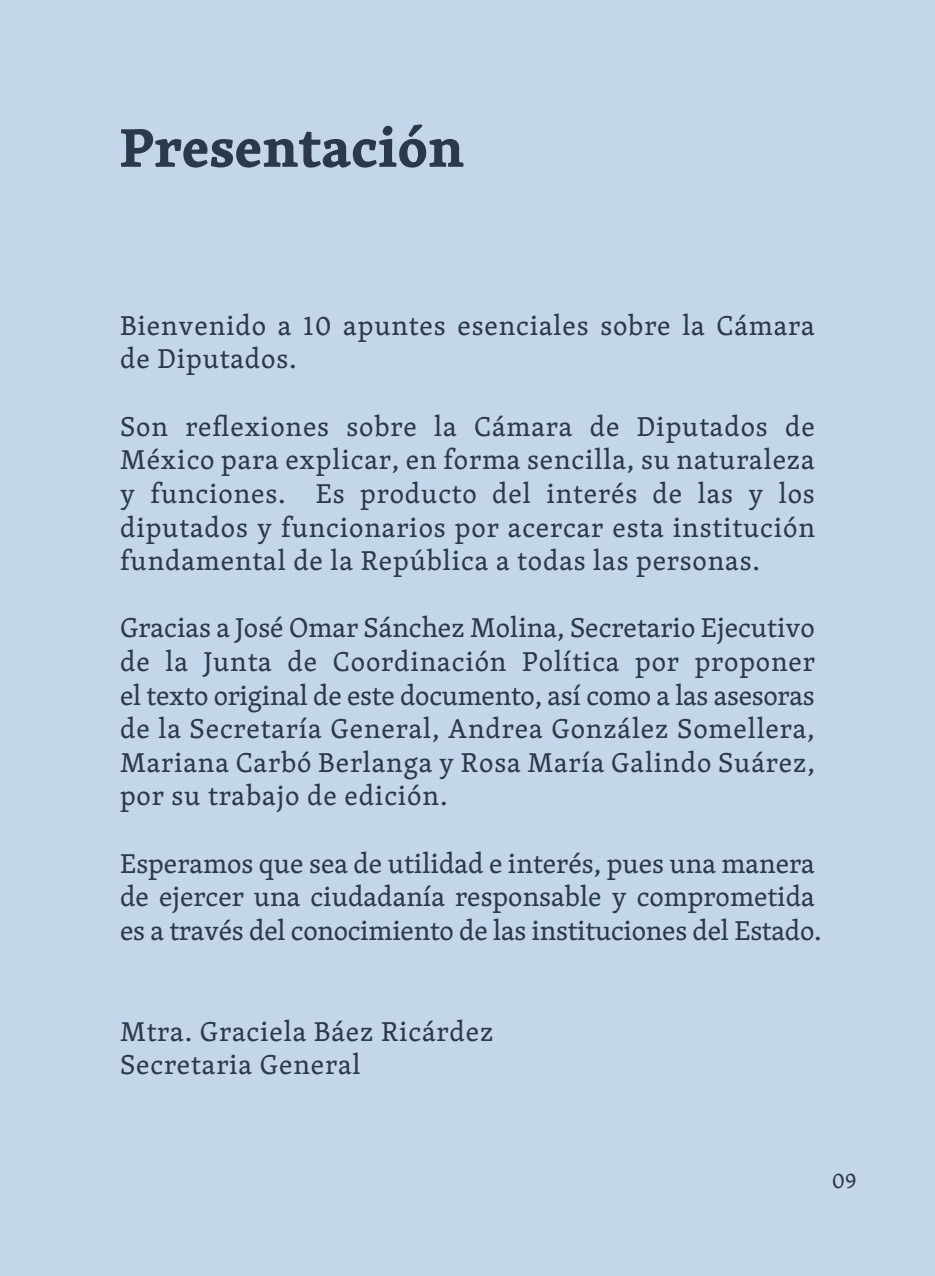
<style>
.page{position:relative;width:935px;height:1276px;background:#fff}
.page>*{position:absolute;margin:0;border:0;box-sizing:border-box;transform-origin:0 0}
.t1{font:700 56px "Skolar PE";color:#2b394b}
.t2{font:28px/33.6px "Skolar PE";letter-spacing:.03em;color:#2b394b}
.t3{font:28px/33.6px "Skolar PE";color:#2b394b}
.t4{font:22px "Skolar PE";color:#2c394b}
</style>
<div class="page">
<div style="left:0;top:0;width:934px;height:1276px;background:#c3d6ea"></div>
<h1 class="t1" style="left:120px;top:103px;width:345px">Presentación</h1>
<p class="t2" style="left:120px;top:308px;width:696px">Bienvenido a 10 apuntes esenciales sobre la Cámara de Diputados.</p>
<p class="t2" style="left:120px;top:409px;width:696px;text-align:justify">Son reflexiones sobre la Cámara de Diputados de México para explicar, en forma sencilla, su naturaleza y funciones. Es producto del interés de las y los diputados y funcionarios por acercar esta institución fundamental de la República a todas las personas.</p>
<p class="t2" style="left:120px;top:610px;width:696px;text-align:justify">Gracias a José Omar Sánchez Molina, Secretario Ejecutivo de la Junta de Coordinación Política por proponer el texto original de este documento, así como a las asesoras de la Secretaría General, Andrea González Somellera, Mariana Carbó Berlanga y Rosa María Galindo Suárez, por su trabajo de edición.</p>
<p class="t3" style="left:120px;top:845px;width:703px">Esperamos que sea de utilidad e interés, pues una manera de ejercer una ciudadanía responsable y comprometida es a través del conocimiento de las instituciones del Estado.</p>
<p class="t2" style="left:120px;top:1013px;width:375px">Mtra. Graciela Báez Ricárdez<br>Secretaria General</p>
<p class="t4" style="left:831px;top:1164px;width:26px">09</p>
</div>
